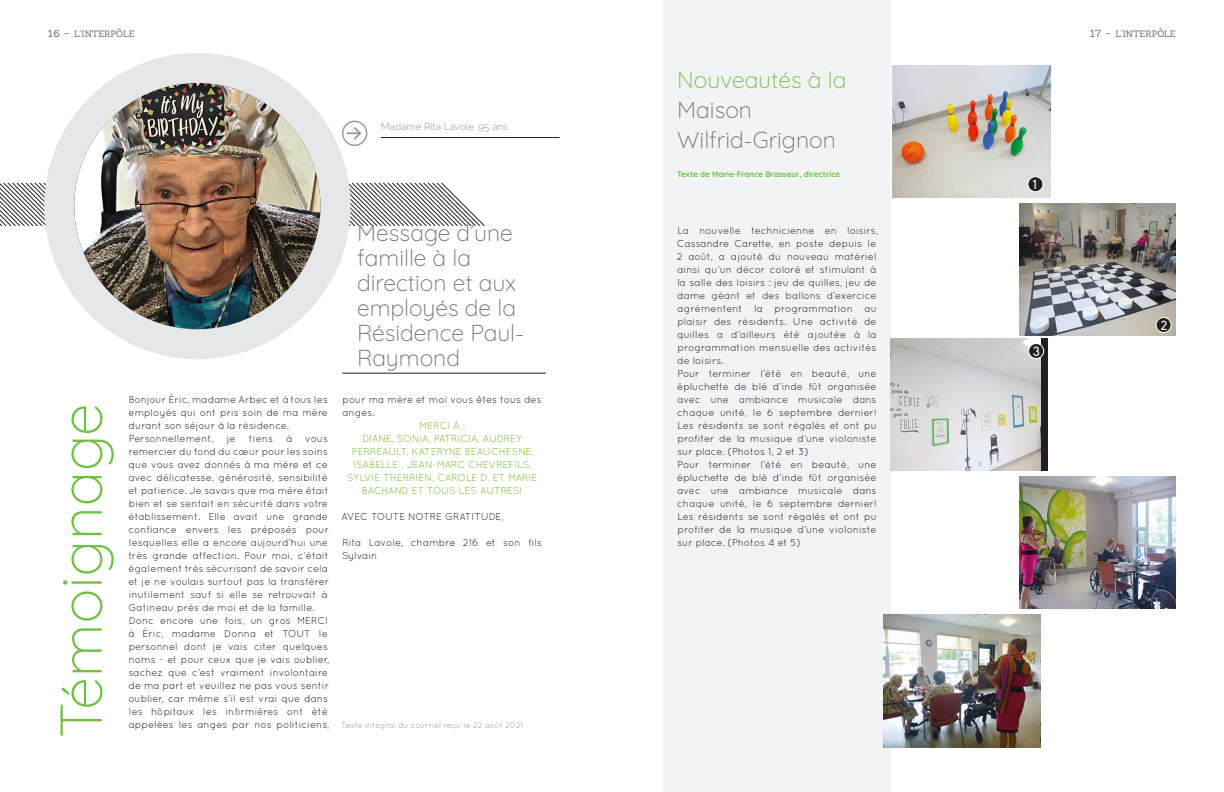
<style>
.page{position:relative;width:1224px;height:792px;background:#fff}
.page>*{position:absolute;margin:0;border:0;box-sizing:border-box;transform-origin:0 0}
.Small_Title{font:300 59.1px "Quicksand";color:#71bf44}
.Small_Title-2{font:300 23px/25px "Quicksand";color:#706f6f}
.Small_Title-3{font:13px "Biko";color:#fff}
.t1{font:10px/13px "Quicksand";color:#231f20}
.t2{font:10px/13px "Quicksand";color:#76b82a;text-align:center}
.t3{font:10px "Quicksand";letter-spacing:-.03em;color:#231f20}
.t4{font:300 10px "Raleway";color:#939598}
.t5{font:9px "Sanchez";color:#706f6f}
.t6{font:8px "Quicksand";color:#939598}
.t7{font:700 8px "Quicksand";color:#71bf44}
.s1{font-size:10px}
.s2{color:#71bf44}
</style>
<div class="page">
<div style="left:664px;top:0;width:227px;height:792px;background:#f2f3f4"></div>
<svg style="left:0;top:183px;width:485px;height:43px"></svg>
<div style="left:59px;top:68px;width:277px;height:276px;background:#e6e7e9;border-radius:50%"></div>
<img style="left:74px;top:83px;width:247px;height:246px;border-radius:123px">
<div style="left:44px;top:53px;width:307px;height:306px;border:30px solid #e6e7e9;border-radius:50%"></div>
<hr style="left:342px;top:373px;width:204px;height:1px;background:#231f20">
<div style="left:342px;top:121px;width:25px;height:25px;border:1px solid #939598;border-radius:50%"></div>
<svg style="left:347px;top:127px;width:14px;height:13px"></svg>
<hr style="left:381px;top:137px;width:179px;height:1px;background:#231f20">
<img style="left:893px;top:65px;width:158px;height:133px">
<div style="left:891px;top:338px;width:157px;height:133px;background:#231f20"></div>
<img style="left:891px;top:338px;width:150px;height:133px">
<img style="left:1019px;top:203px;width:157px;height:133px">
<img style="left:1019px;top:476px;width:157px;height:133px">
<img style="left:884px;top:615px;width:157px;height:132px">
<svg style="left:1028px;top:177px;width:15px;height:15px"></svg>
<div style="left:1027px;top:176px;width:16px;height:16px;border:1px solid #fff;border-radius:50%"></div>
<div style="left:1033px;top:179px;width:6px;height:10px;background:#231f20"></div>
<svg style="left:1156px;top:317px;width:15px;height:16px"></svg>
<div style="left:1156px;top:317px;width:16px;height:16px;border:1px solid #fff;border-radius:50%"></div>
<div style="left:1161px;top:320px;width:6px;height:10px;background:#231f20"></div>
<svg style="left:1029px;top:343px;width:15px;height:16px"></svg>
<div style="left:1028px;top:343px;width:16px;height:16px;border:1px solid #fff;border-radius:50%"></div>
<div style="left:1033px;top:346px;width:7px;height:10px;background:#231f20"></div>
<p class="t5" style="left:48px;top:28px;width:88px"><span class="s1">16</span> – L’INTERPÔLE</p>
<p class="t5" style="left:1090px;top:28px;width:87px"><span class="s1">17</span> – L’INTERPÔLE</p>
<p class="t4" style="left:381px;top:121px;width:129px">Madame Rita Lavoie, 95 ans</p>
<p class="Small_Title" style="left:35px;top:738px;width:336px;rotate:-90deg">Témoignage</p>
<p class="t1" style="left:129px;top:393px;width:201px;text-align:justify">Bonjour Éric, madame Arbec et à tous les employés qui ont pris soin de ma mère durant son séjour à la résidence.</p>
<p class="t1" style="left:129px;top:432px;width:87px">Personnellement,</p>
<p class="t1" style="left:227px;top:432px;width:10px">je</p>
<p class="t1" style="left:249px;top:432px;width:25px">tiens</p>
<p class="t1" style="left:286px;top:432px;width:7px">à</p>
<p class="t1" style="left:128px;top:432px;width:202px;text-indent:177px">vous remercier du fond du cœur pour les soins que vous avez donnés à ma mère et ce avec délicatesse, générosité, sensibilité et patience. Je savais que ma mère était bien et se sentait en sécurité dans votre établissement. Elle avait une grande confiance envers les préposés pour lesquelles elle a encore aujourd’hui une très grande affection. Pour moi, c’était également très sécurisant de savoir cela et je ne voulais surtout pas la transférer inutilement sauf si elle se retrouvait à Gatineau près de moi et de la famille.</p>
<p class="t1" style="left:129px;top:614px;width:203px">Donc encore une fois, un gros MERCI à Éric, madame Donna et TOUT le personnel dont je vais citer quelques noms - et pour ceux que je vais oublier, sachez que c’est vraiment involontaire de ma part et veuillez ne pas vous sentir oublier, car même s’il est vrai que dans les hôpitaux les infirmières ont été appelées les anges par nos politiciens,</p>
<p class="Small_Title-2" style="left:357px;top:218px;width:169px">Message d’une famille à la direction et aux employés de la<br>Résidence Paul-<br>Raymond</p>
<p class="t1" style="left:343px;top:393px;width:201px">pour ma mère et moi vous êtes tous des anges.</p>
<p class="t2" style="left:419px;top:419px;width:47px">MERCI À :</p>
<p class="t2" style="left:347px;top:432px;width:192px">DIANE, SONIA, PATRICIA, AUDREY<br>PERREAULT, KATERYNE BEAUCHESNE,<br>ISABELLE , JEAN-MARC CHEVREFILS,<br>SYLVIE THERRIEN, CAROLE D. ET MARIE<br>BACHAND ET TOUS LES AUTRES!</p>
<p class="t3" style="left:342px;top:511px;width:164px">AVEC TOUTE NOTRE GRATITUDE,</p>
<p class="t1" style="left:342px;top:536px;width:201px">Rita Lavoie, chambre 216 et son fils<br>Sylvain</p>
<p class="t6" style="left:342px;top:721px;width:183px">Texte intégral du courriel reçu le 22 août 2021</p>
<p class="Small_Title-2" style="left:677px;top:63px;width:171px;line-height:30px"><span class="s2">Nouveautés à la<br></span>Maison<br>Wilfrid-Grignon</p>
<p class="t7" style="left:677px;top:168px;width:165px">Texte de Marie-France Brasseur, directrice</p>
<p class="t1" style="left:677px;top:224px;width:203px">La nouvelle technicienne en loisirs, Cassandre Carette, en poste depuis le 2 août, a ajouté du nouveau matériel ainsi qu’un décor coloré et stimulant à la salle des loisirs : jeu de quilles, jeu de dame géant et des ballons d’exercice agrémentent la programmation au plaisir des résidents. Une activité de quilles a d’ailleurs été ajoutée à la programmation mensuelle des activités de loisirs.</p>
<p class="t1" style="left:677px;top:367px;width:201px;text-align:justify">Pour terminer l’été en beauté, une épluchette de blé d’inde fût organisée avec une ambiance musicale dans chaque unité, le 6 septembre dernier!<br>Les résidents se sont régalés et ont pu profiter de la musique d’une violoniste sur place. (Photos 1, 2 et 3)</p>
<p class="t1" style="left:677px;top:458px;width:201px;text-align:justify">Pour terminer l’été en beauté, une épluchette de blé d’inde fût organisée avec une ambiance musicale dans chaque unité, le 6 septembre dernier!<br>Les résidents se sont régalés et ont pu profiter de la musique d’une violoniste sur place. (Photos 4 et 5)</p>
<p class="Small_Title-3" style="left:1033px;top:177px;width:6px">1</p>
<p class="Small_Title-3" style="left:1033px;top:344px;width:8px">3</p>
<p class="Small_Title-3" style="left:1161px;top:318px;width:8px">2</p>
</div>
